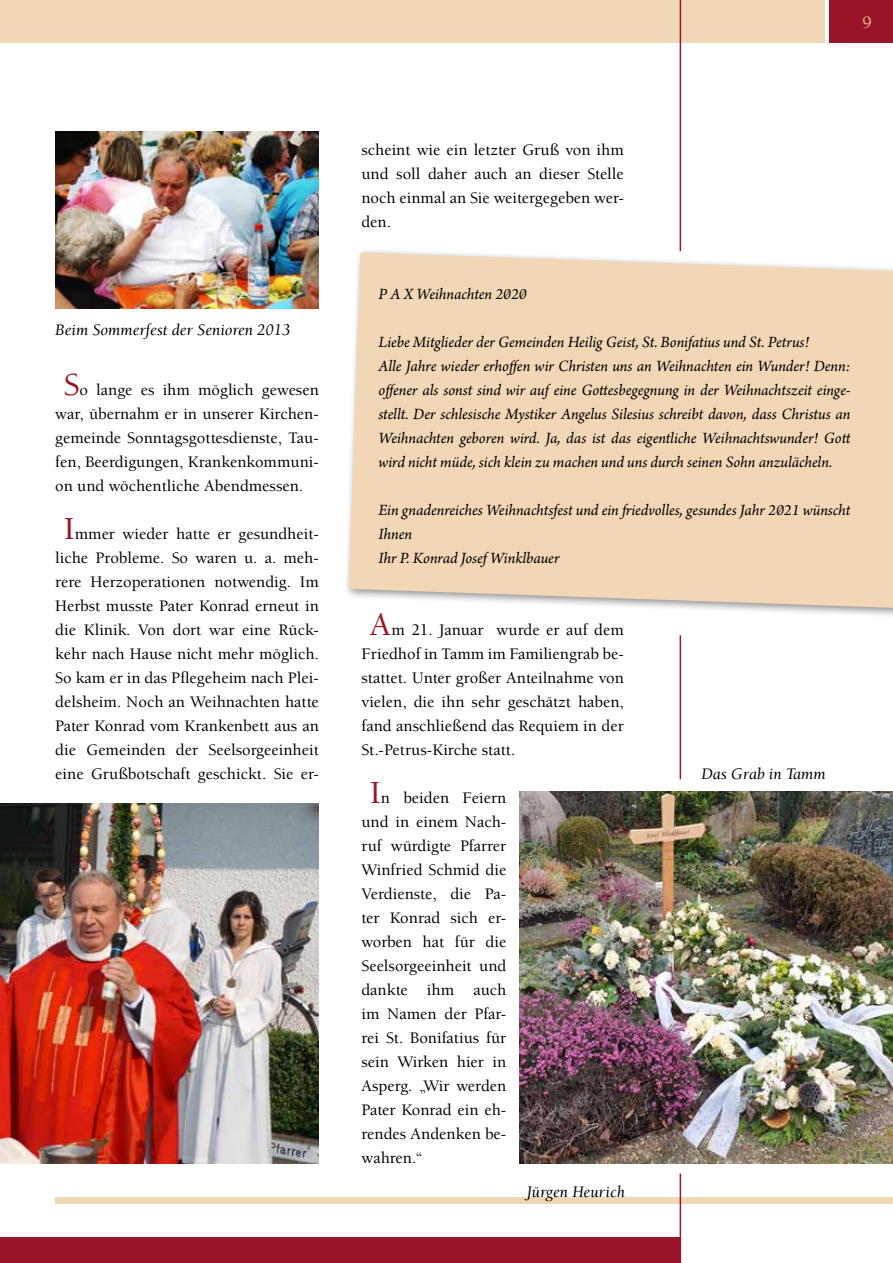
<style>
.page{position:relative;width:893px;height:1263px;background:#fff}
.page>*{position:absolute;margin:0;border:0;box-sizing:border-box;transform-origin:0 0}
.t1{font:500 18px "Berkeley Std";color:#e9bc83}
.t2{font:500 16.5px/24px "Berkeley Std";color:#000;text-align:justify}
.t3{font:italic 16.5px/24px "Arno Pro";letter-spacing:-.005em;color:#000}
.t4{font:italic 16.5px "Berkeley Std";color:#000}
.s1{font-size:33px;color:#9b1528}
</style>
<div class="page">
<div style="left:829px;top:0;width:64px;height:43px;background:#9b1528"></div>
<div style="left:0;top:1237px;width:680px;height:26px;background:#9b1528"></div>
<div style="left:0;top:0;width:825px;height:43px;background:#f2d7b6"></div>
<div style="left:55px;top:1197px;width:838px;height:6px;background:#f2d7b6"></div>
<hr style="left:680px;top:0;width:1px;height:251px;background:#9b1528">
<div style="left:344px;top:248px;width:549px;height:374px;background:#fff"></div>
<svg style="left:349px;top:252px;width:544px;height:359px;background:#f1d9bb"></svg>
<img style="left:55px;top:132px;width:264px;height:176px">
<img style="left:0;top:803px;width:319px;height:360px">
<hr style="left:680px;top:635px;width:1px;height:144px;background:#9b1528">
<img style="left:519px;top:792px;width:374px;height:371px">
<hr style="left:680px;top:1174px;width:1px;height:89px;background:#9b1528">
<p class="t1" style="left:862px;top:13px;width:11px">9</p>
<p class="t4" style="left:55px;top:321px;width:237px">Beim Sommerfest der Senioren 2013</p>
<p class="t2" style="left:55px;top:378px;width:265px;text-indent:8px"><span class="s1">S</span>o lange es ihm möglich gewesen war, übernahm er in unserer Kirchen&shy;gemeinde Sonntagsgottesdienste, Tau&shy;fen, Beerdigungen, Krankenkommuni&shy;on und wöchentliche Abendmessen.</p>
<p class="t2" style="left:55px;top:522px;width:265px;text-align:center"><span class="s1">I</span>mmer wieder hatte er gesundheit&shy;liche Probleme. So waren u. a. meh&shy;rere Herzoperationen notwendig. Im Herbst musste Pater Konrad erneut in die Klinik. Von dort war eine Rück&shy;kehr nach Hause nicht mehr möglich.<br>So kam er in das Pflegeheim nach Plei&shy;delsheim. Noch an Weihnachten hatte Pater Konrad vom Krankenbett aus an die Gemeinden der Seelsorgeeinheit eine Grußbotschaft geschickt. Sie er-</p>
<p class="t2" style="left:361px;top:138px;width:264px">scheint wie ein letzter Gruß von ihm und soll daher auch an dieser Stelle noch einmal an Sie weitergegeben wer&shy;den.</p>
<p class="t3" style="left:378px;top:283px;width:150px">P A X Weihnachten 2020</p>
<p class="t3" style="left:378px;top:331px;width:474px">Liebe Mitglieder der Gemeinden Heilig Geist, St. Bonifatius und St. Petrus!<br>Alle Jahre wieder erhoffen wir Christen uns an Weihnachten ein Wunder! Denn: offener als sonst sind wir auf eine Gottesbegegnung in der Weihnachtszeit einge&shy;stellt. Der schlesische Mystiker Angelus Silesius schreibt davon, dass Christus an Weihnachten geboren wird. Ja, das ist das eigentliche Weihnachtswunder! Gott wird nicht müde, sich klein zu machen und uns durch seinen Sohn anzulächeln.</p>
<p class="t3" style="left:378px;top:499px;width:473px">Ein gnadenreiches Weihnachtsfest und ein friedvolles, gesundes Jahr 2021 wünscht<br>Ihnen<br>Ihr P. Konrad Josef Winklbauer</p>
<p class="t2" style="left:361px;top:618px;width:264px;text-indent:8px"><span class="s1">A</span>m 21. Januar wurde er auf dem Friedhof in Tamm im Familiengrab be&shy;stattet. Unter großer Anteilnahme von vielen, die ihn sehr geschätzt haben, fand anschließend das Requiem in der St.-Petrus-Kirche statt.</p>
<p class="t2" style="left:361px;top:786px;width:146px;text-indent:8px"><span class="s1">I</span>n beiden Feiern und in einem Nach&shy;ruf würdigte Pfarrer Winfried Schmid die Verdienste, die Pa&shy;ter Konrad sich er&shy;worben hat für die Seelsorgeeinheit und dankte ihm auch im Namen der Pfar&shy;rei St. Bonifatius für sein Wirken hier in Asperg. „Wir werden Pater Konrad ein eh&shy;rendes Andenken be&shy;wahren.“</p>
<p class="t4" style="left:527px;top:1183px;width:100px">Jürgen Heurich</p>
<p class="t4" style="left:702px;top:765px;width:126px">Das Grab in Tamm</p>
</div>
